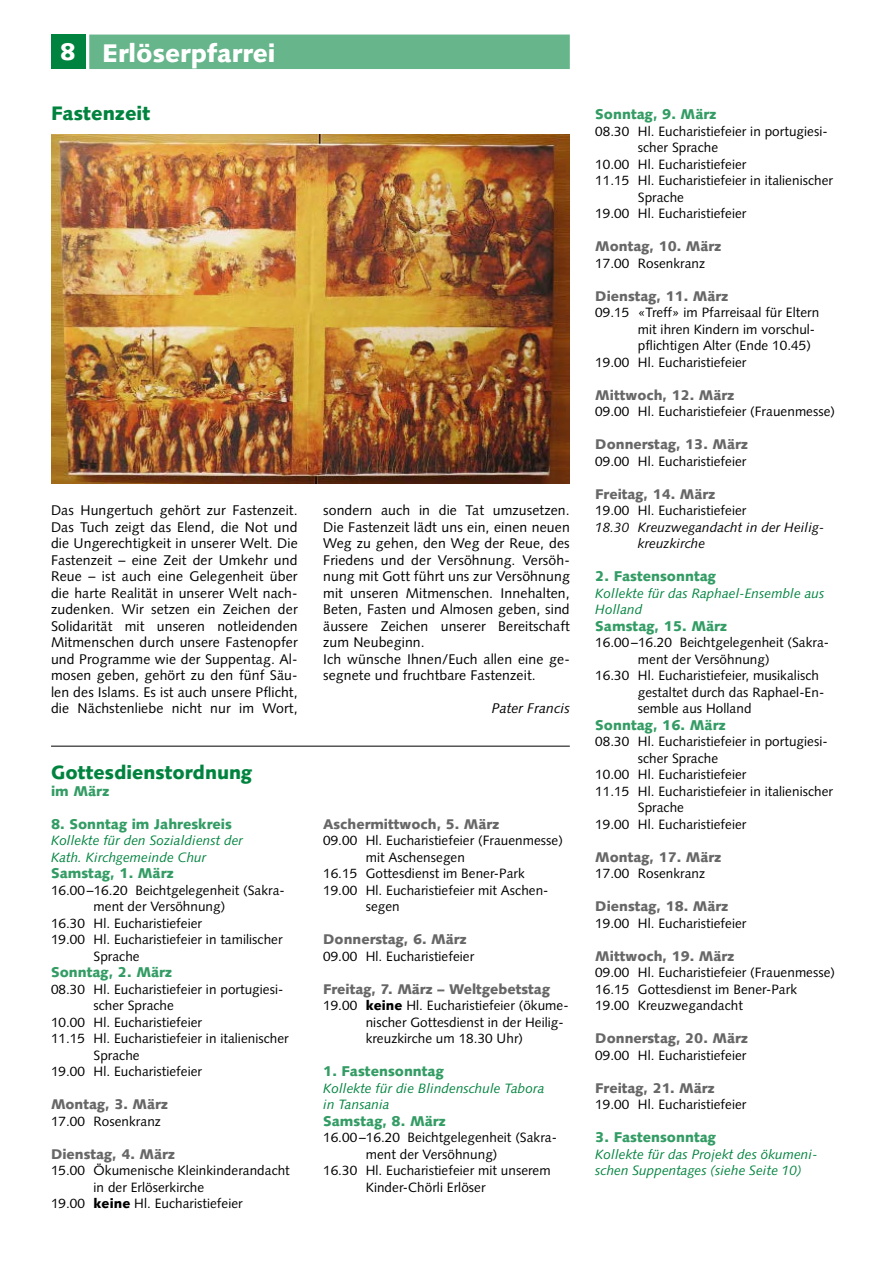
<style>
.page{position:relative;width:893px;height:1263px;background:#fff}
.page>*{position:absolute;margin:0;border:0;box-sizing:border-box;transform-origin:0 0}
.t1{font:900 25.5px "Syntax";color:#fff}
.t2{font:900 19.5px "Syntax";color:#00833e}
.t3{font:900 19.2px "Syntax";color:#00833e}
.t4{font:14.1px/16.5px "Syntax";letter-spacing:.01em;color:#000;text-align:justify}
.t5{font:900 14.1px "Syntax";color:#676767}
.t6{font:900 14.1px "Syntax";color:#339c64}
.t7{font:italic 14.1px "Syntax";letter-spacing:.005em;color:#000}
.t8{font:13.5px/16.5px "Syntax";letter-spacing:.005em;color:#000}
.t9{font:italic 13.5px/16.5px "Syntax";letter-spacing:.005em;color:#00833e}
.t10{font:italic 13.5px/16.5px "Syntax";letter-spacing:.005em;color:#000}
.s1{font-size:24px}
.s2{font-weight:900}
</style>
<div class="page">
<div style="left:51px;top:35px;width:34px;height:34px;background:#00833e"></div>
<div style="left:89px;top:35px;width:481px;height:34px;background:#66b58b"></div>
<img style="left:51px;top:134px;width:519px;height:349px">
<hr style="left:51px;top:746px;width:519px;height:1px;background:#000">
<h1 class="t1" style="left:60px;top:38px;width:217px"><span class="s1">8</span> Erlöserpfarrei</h1>
<h2 class="t2" style="left:51px;top:101px;width:101px">Fastenzeit</h2>
<p class="t4" style="left:51px;top:502px;width:248px">Das Hungertuch gehört zur Fastenzeit.<br>Das Tuch zeigt das Elend, die Not und die Ungerechtigkeit in unserer Welt. Die Fastenzeit – eine Zeit der Umkehr und Reue – ist auch eine Gelegenheit über die harte Realität in unserer Welt nach&shy;zudenken. Wir setzen ein Zeichen der Solidarität mit unseren notleidenden Mitmenschen durch unsere Fastenopfer und Programme wie der Suppentag. Al&shy;mosen geben, gehört zu den fünf Säu&shy;len des Islams. Es ist auch unsere Pflicht, die Nächstenliebe nicht nur im Wort,</p>
<h3 class="t3" style="left:51px;top:761px;width:203px">Gottesdienstordnung</h3>
<p class="t6" style="left:51px;top:782px;width:60px">im März</p>
<p class="t6" style="left:51px;top:815px;width:182px">8. Sonntag im Jahreskreis</p>
<p class="t9" style="left:51px;top:832px;width:193px">Kollekte für den Sozialdienst der<br>Kath. Kirchgemeinde Chur</p>
<p class="t6" style="left:51px;top:865px;width:124px">Samstag, 1. März</p>
<p class="t8" style="left:51px;top:882px;width:235px">16.00–16.20 Beichtgelegenheit (Sakra-</p>
<p class="t8" style="left:94px;top:898px;width:133px">ment der Versöhnung)</p>
<p class="t8" style="left:51px;top:915px;width:153px">16.30 Hl. Eucharistiefeier</p>
<p class="t8" style="left:51px;top:931px;width:233px">19.00 Hl. Eucharistiefeier in tamilischer</p>
<p class="t8" style="left:94px;top:948px;width:48px">Sprache</p>
<p class="t6" style="left:51px;top:964px;width:123px">Sonntag, 2. März</p>
<p class="t8" style="left:51px;top:981px;width:234px">08.30 Hl. Eucharistiefeier in portugiesi-</p>
<p class="t8" style="left:94px;top:997px;width:82px">scher Sprache</p>
<p class="t8" style="left:51px;top:1014px;width:153px">10.00 Hl. Eucharistiefeier</p>
<p class="t8" style="left:51px;top:1030px;width:239px">11.15 Hl. Eucharistiefeier in italienischer</p>
<p class="t8" style="left:94px;top:1047px;width:48px">Sprache</p>
<p class="t8" style="left:51px;top:1063px;width:153px">19.00 Hl. Eucharistiefeier</p>
<p class="t5" style="left:51px;top:1096px;width:119px">Montag, 3. März</p>
<p class="t8" style="left:51px;top:1113px;width:111px">17.00 Rosenkranz</p>
<p class="t5" style="left:51px;top:1145px;width:126px">Dienstag, 4. März</p>
<p class="t8" style="left:51px;top:1162px;width:240px">15.00 Ökumenische Kleinkinderandacht</p>
<p class="t8" style="left:94px;top:1179px;width:112px">in der Erlöserkirche</p>
<p class="t8" style="left:51px;top:1195px;width:193px">19.00 <span class="s2">keine</span> Hl. Eucharistiefeier</p>
<p class="t4" style="left:323px;top:502px;width:248px;text-align:left">sondern auch in die Tat umzusetzen.<br>Die Fastenzeit lädt uns ein, einen neuen Weg zu gehen, den Weg der Reue, des Friedens und der Versöhnung. Versöh&shy;nung mit Gott führt uns zur Versöhnung mit unseren Mitmenschen. Innehalten, Beten, Fasten und Almosen geben, sind äussere Zeichen unserer Bereitschaft zum Neubeginn.<br>Ich wünsche Ihnen/Euch allen eine ge&shy;segnete und fruchtbare Fastenzeit.</p>
<p class="t7" style="left:492px;top:700px;width:79px">Pater Francis</p>
<p class="t5" style="left:323px;top:815px;width:178px">Aschermittwoch, 5. März</p>
<p class="t8" style="left:323px;top:832px;width:241px">09.00 Hl. Eucharistiefeier (Frauenmesse)</p>
<p class="t8" style="left:366px;top:849px;width:101px">mit Aschensegen</p>
<p class="t8" style="left:323px;top:865px;width:203px">16.15 Gottesdienst im Bener-Park</p>
<p class="t8" style="left:323px;top:882px;width:225px">19.00 Hl. Eucharistiefeier mit Aschen-</p>
<p class="t8" style="left:366px;top:898px;width:36px">segen</p>
<p class="t5" style="left:323px;top:931px;width:145px">Donnerstag, 6. März</p>
<p class="t8" style="left:323px;top:948px;width:153px">09.00 Hl. Eucharistiefeier</p>
<p class="t5" style="left:323px;top:980px;width:228px">Freitag, 7. März – Weltgebetstag</p>
<p class="t8" style="left:366px;top:997px;width:204px;text-indent:-43px">19.00 <span class="s2">keine</span> Hl. Eucharistiefeier (ökume&shy;nischer Gottesdienst in der Heilig&shy;kreuzkirche um 18.30 Uhr)</p>
<p class="t6" style="left:323px;top:1063px;width:122px">1. Fastensonntag</p>
<p class="t9" style="left:323px;top:1080px;width:223px">Kollekte für die Blindenschule Tabora in Tansania</p>
<p class="t6" style="left:323px;top:1112px;width:124px">Samstag, 8. März</p>
<p class="t8" style="left:323px;top:1129px;width:235px">16.00–16.20 Beichtgelegenheit (Sakra-</p>
<p class="t8" style="left:366px;top:1146px;width:133px">ment der Versöhnung)</p>
<p class="t8" style="left:323px;top:1162px;width:229px">16.30 Hl. Eucharistiefeier mit unserem</p>
<p class="t8" style="left:366px;top:1179px;width:121px">Kinder-Chörli Erlöser</p>
<p class="t6" style="left:595px;top:106px;width:123px">Sonntag, 9. März</p>
<p class="t8" style="left:595px;top:123px;width:234px">08.30 Hl. Eucharistiefeier in portugiesi-</p>
<p class="t8" style="left:638px;top:139px;width:82px">scher Sprache</p>
<p class="t8" style="left:595px;top:156px;width:153px">10.00 Hl. Eucharistiefeier</p>
<p class="t8" style="left:595px;top:172px;width:239px">11.15 Hl. Eucharistiefeier in italienischer</p>
<p class="t8" style="left:638px;top:189px;width:48px">Sprache</p>
<p class="t8" style="left:595px;top:205px;width:153px">19.00 Hl. Eucharistiefeier</p>
<p class="t5" style="left:595px;top:238px;width:128px">Montag, 10. März</p>
<p class="t8" style="left:595px;top:255px;width:111px">17.00 Rosenkranz</p>
<p class="t5" style="left:595px;top:287px;width:135px">Dienstag, 11. März</p>
<p class="t8" style="left:595px;top:304px;width:225px">09.15 «Treff» im Pfarreisaal für Eltern</p>
<p class="t8" style="left:638px;top:321px;width:179px">mit ihren Kindern im vorschul-</p>
<p class="t8" style="left:638px;top:337px;width:174px">pflichtigen Alter (Ende 10.45)</p>
<p class="t8" style="left:595px;top:354px;width:153px">19.00 Hl. Eucharistiefeier</p>
<p class="t5" style="left:595px;top:386px;width:141px">Mittwoch, 12. März</p>
<p class="t8" style="left:595px;top:403px;width:241px">09.00 Hl. Eucharistiefeier (Frauenmesse)</p>
<p class="t5" style="left:595px;top:436px;width:154px">Donnerstag, 13. März</p>
<p class="t8" style="left:595px;top:453px;width:153px">09.00 Hl. Eucharistiefeier</p>
<p class="t5" style="left:595px;top:485px;width:122px">Freitag, 14. März</p>
<p class="t8" style="left:595px;top:502px;width:153px">19.00 Hl. Eucharistiefeier</p>
<p class="t10" style="left:638px;top:519px;width:188px;text-indent:-43px">18.30 Kreuzwegandacht in der Heilig&shy;kreuzkirche</p>
<p class="t6" style="left:595px;top:568px;width:122px">2. Fastensonntag</p>
<p class="t9" style="left:595px;top:585px;width:231px">Kollekte für das Raphael-Ensemble aus<br>Holland</p>
<p class="t6" style="left:595px;top:617px;width:133px">Samstag, 15. März</p>
<p class="t8" style="left:595px;top:634px;width:235px">16.00–16.20 Beichtgelegenheit (Sakra-</p>
<p class="t8" style="left:638px;top:651px;width:133px">ment der Versöhnung)</p>
<p class="t8" style="left:595px;top:667px;width:225px">16.30 Hl. Eucharistiefeier, musikalisch</p>
<p class="t8" style="left:638px;top:684px;width:188px">gestaltet durch das Raphael-En-</p>
<p class="t8" style="left:638px;top:700px;width:115px">semble aus Holland</p>
<p class="t6" style="left:595px;top:716px;width:132px">Sonntag, 16. März</p>
<p class="t8" style="left:595px;top:733px;width:234px">08.30 Hl. Eucharistiefeier in portugiesi-</p>
<p class="t8" style="left:638px;top:750px;width:82px">scher Sprache</p>
<p class="t8" style="left:595px;top:766px;width:153px">10.00 Hl. Eucharistiefeier</p>
<p class="t8" style="left:595px;top:783px;width:239px">11.15 Hl. Eucharistiefeier in italienischer</p>
<p class="t8" style="left:638px;top:799px;width:48px">Sprache</p>
<p class="t8" style="left:595px;top:816px;width:153px">19.00 Hl. Eucharistiefeier</p>
<p class="t5" style="left:595px;top:848px;width:128px">Montag, 17. März</p>
<p class="t8" style="left:595px;top:865px;width:111px">17.00 Rosenkranz</p>
<p class="t5" style="left:595px;top:898px;width:135px">Dienstag, 18. März</p>
<p class="t8" style="left:595px;top:915px;width:153px">19.00 Hl. Eucharistiefeier</p>
<p class="t5" style="left:595px;top:947px;width:141px">Mittwoch, 19. März</p>
<p class="t8" style="left:595px;top:964px;width:241px">09.00 Hl. Eucharistiefeier (Frauenmesse)<br>16.15 Gottesdienst im Bener-Park<br>19.00 Kreuzwegandacht</p>
<p class="t5" style="left:595px;top:1030px;width:154px">Donnerstag, 20. März</p>
<p class="t8" style="left:595px;top:1047px;width:153px">09.00 Hl. Eucharistiefeier</p>
<p class="t5" style="left:595px;top:1079px;width:121px">Freitag, 21. März</p>
<p class="t8" style="left:595px;top:1096px;width:153px">19.00 Hl. Eucharistiefeier</p>
<p class="t6" style="left:595px;top:1129px;width:122px">3. Fastensonntag</p>
<p class="t9" style="left:595px;top:1146px;width:224px">Kollekte für das Projekt des ökumeni&shy;schen Suppentages (siehe Seite 10)</p>
</div>
